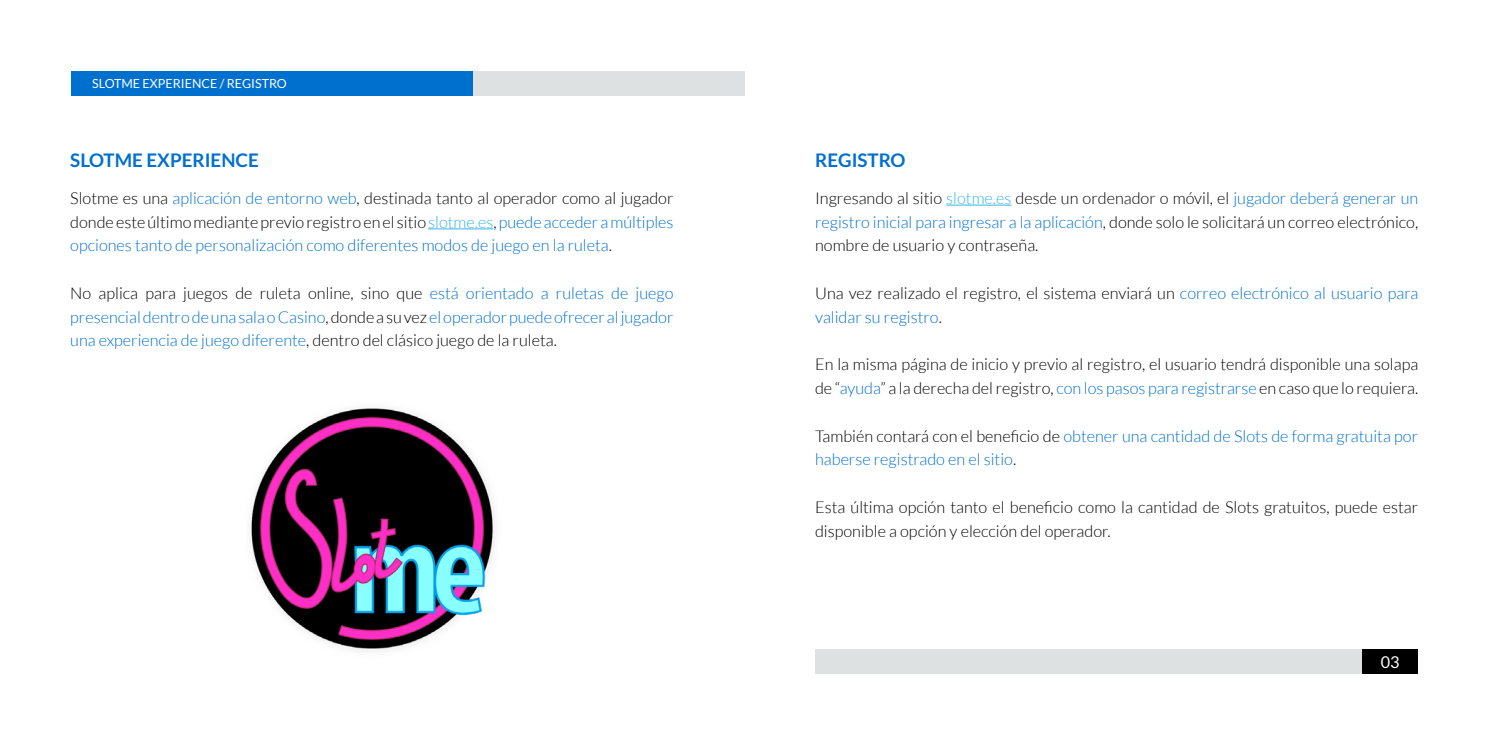
<style>
.page{position:relative;width:1489px;height:745px;background:#fff}
.page>*{position:absolute;margin:0;border:0;box-sizing:border-box;transform-origin:0 0}
.t1{font:700 18.75px "Lato";color:#0070ce}
.t2{font:300 16.25px/23.8px "Lato";color:#0070ce;text-align:justify}
.t3{font:300 16.25px/23.8px "Lato";color:#000}
.t4{font:16.25px "Lato";color:#fff}
.t5{font:12.5px "Lato";color:#fff}
.s1{color:#000}
.s2{color:#37b4e5}
.s3{color:#0070ce}
</style>
<div class="page">
<div style="left:1362px;top:648px;width:55px;height:25px;background:#000"></div>
<div style="left:472px;top:71px;width:272px;height:25px;background:#dde1e2"></div>
<div style="left:71px;top:71px;width:401px;height:25px;background:#0070ce"></div>
<hr style="left:428px;top:228px;width:65px;height:1px;background:#37b4e5">
<img style="left:251px;top:408px;width:244px;height:243px">
<div style="left:815px;top:648px;width:547px;height:25px;background:#dde1e2"></div>
<hr style="left:946px;top:205px;width:65px;height:1px;background:#37b4e5">
<p class="t5" style="left:92px;top:77px;width:196px">SLOTME EXPERIENCE / REGISTRO</p>
<p class="t1" style="left:70px;top:150px;width:190px">SLOTME EXPERIENCE</p>
<p class="t2" style="left:70px;top:186px;width:604px"><span class="s1">Slotme es una</span> aplicación de entorno web<span class="s1">, destinada tanto al operador como al jugador donde este último mediante previo registro en el sitio</span> <span class="s2">slotme.es</span><span class="s1">,</span> puede acceder a múltiples opciones tanto de personalización como diferentes modos de juego en la ruleta<span class="s1">.</span></p>
<p class="t2" style="left:70px;top:281px;width:604px"><span class="s1">No aplica para juegos de ruleta online, sino que</span> está orientado a ruletas de juego presencial dentro de una sala o Casino<span class="s1">, donde a su vez</span> el operador puede ofrecer al jugador una experiencia de juego diferente<span class="s1">, dentro del clásico juego de la ruleta.</span></p>
<p class="t1" style="left:815px;top:150px;width:92px">REGISTRO</p>
<p class="t3" style="left:815px;top:186px;width:604px;text-align:justify">Ingresando al sitio <span class="s2">slotme.es</span> desde un ordenador o móvil, el <span class="s3">jugador deberá generar un registro inicial para ingresar a la aplicación</span>, donde solo le solicitará un correo electrónico, nombre de usuario y contraseña.</p>
<p class="t2" style="left:815px;top:281px;width:604px"><span class="s1">Una vez realizado el registro, el sistema enviará un</span> correo electrónico al usuario para validar su registro<span class="s1">.</span></p>
<p class="t3" style="left:815px;top:352px;width:604px">En la misma página de inicio y previo al registro, el usuario tendrá disponible una solapa de “<span class="s3">ayuda</span>” a la derecha del registro, <span class="s3">con los pasos para registrarse</span> en caso que lo requiera.</p>
<p class="t2" style="left:815px;top:423px;width:604px"><span class="s1">También contará con el beneficio de</span> obtener una cantidad de Slots de forma gratuita por haberse registrado en el sitio<span class="s1">.</span></p>
<p class="t3" style="left:815px;top:495px;width:604px">Esta última opción tanto el beneficio como la cantidad de Slots gratuitos, puede estar disponible a opción y elección del operador.</p>
<p class="t4" style="left:1380px;top:652px;width:20px">03</p>
</div>
